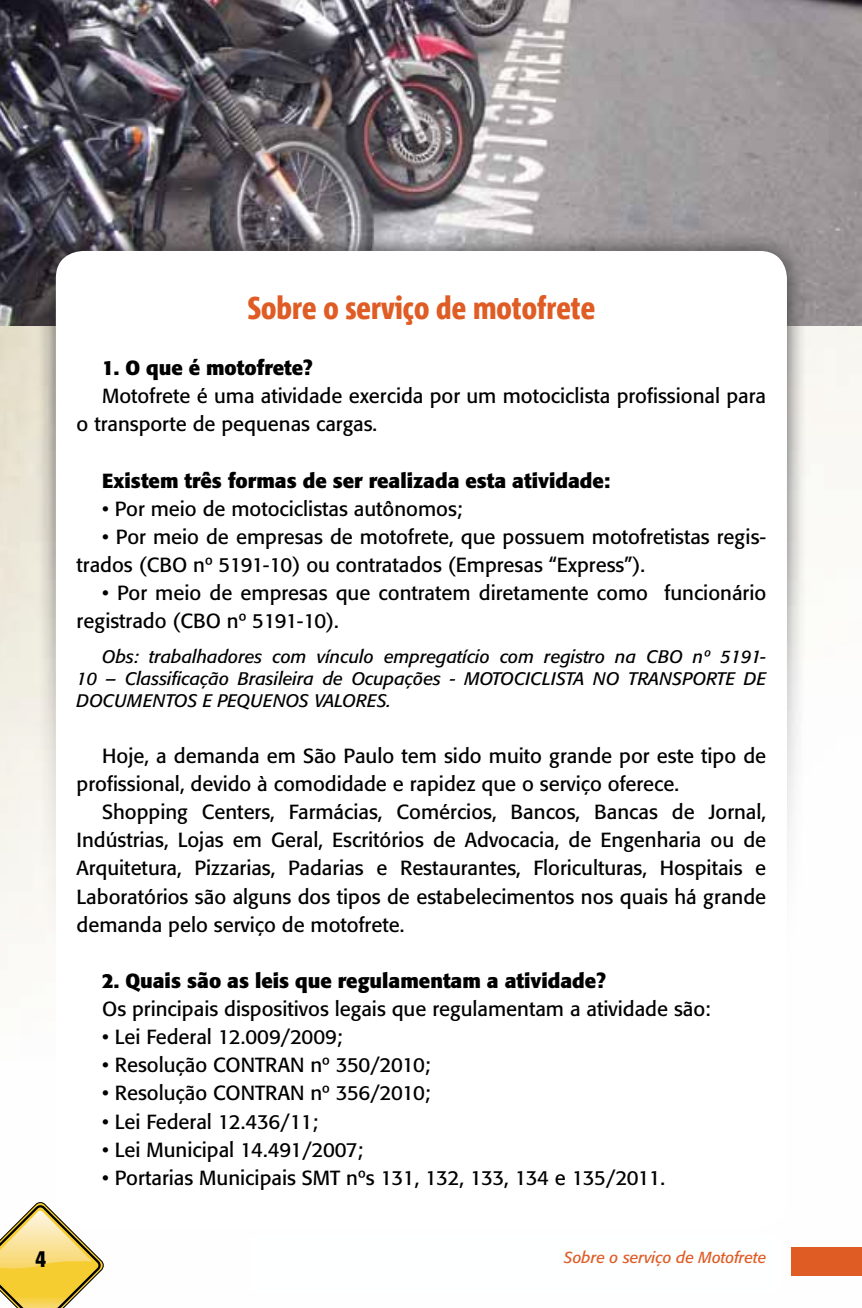
<style>
.page{position:relative;width:862px;height:1308px;background:#fff}
.page>*{position:absolute;margin:0;border:0;box-sizing:border-box;transform-origin:0 0}
.t1{font:800 31.5px "Corpid Cd LF";color:#df5c25}
.t2{font:800 22.5px "Corpid Cd LF";color:#000}
.t3{font:20.25px/28.1px "Formata";color:#000}
.t4{font:700 20.25px "Formata";color:#000}
.t5{font:italic 18px/21.6px "Formata";color:#000;text-align:justify}
.t6{font:italic 15.75px "Formata";color:#df5c25}
</style>
<div class="page">
<img style="left:0;top:325px;width:861px;height:606px">
<svg style="left:0;top:1203px;width:104px;height:104px"></svg>
<div style="left:791px;top:1247px;width:70px;height:29px;background:#df5c25"></div>
<img style="left:0;top:0;width:861px;height:325px">
<img style="left:36px;top:230px;width:770px;height:1016px">
<div style="left:56px;top:251px;width:730px;height:976px;background:#fff;border-radius:27px"></div>
<h1 class="t1" style="left:247px;top:290px;width:349px">Sobre o serviço de motofrete</h1>
<p class="t4" style="left:102px;top:355px;width:212px">1. O que é motofrete?</p>
<p class="t3" style="left:77px;top:382px;width:690px;text-indent:26px">Motofrete é uma atividade exercida por um motociclista profissional para o transporte de pequenas cargas.</p>
<p class="t4" style="left:102px;top:468px;width:509px">Existem três formas de ser realizada esta atividade:</p>
<p class="t3" style="left:102px;top:494px;width:361px">• Por meio de motociclistas autônomos;</p>
<p class="t3" style="left:77px;top:522px;width:690px;text-indent:26px">• Por meio de empresas de motofrete, que possuem motofretistas regis&shy;trados (CBO nº 5191-10) ou contratados (Empresas “Express”).</p>
<p class="t3" style="left:77px;top:579px;width:690px;text-indent:26px">• Por meio de empresas que contratem diretamente como funcionário registrado (CBO nº 5191-10).</p>
<p class="t5" style="left:77px;top:646px;width:690px;text-indent:26px">Obs: trabalhadores com vínculo empregatício com registro na CBO nº 5191- 10 – Classificação Brasileira de Ocupações - MOTOCICLISTA NO TRANSPORTE DE DOCUMENTOS E PEQUENOS VALORES.</p>
<p class="t3" style="left:77px;top:741px;width:690px;text-indent:26px">Hoje, a demanda em São Paulo tem sido muito grande por este tipo de profissional, devido à comodidade e rapidez que o serviço oferece.</p>
<p class="t3" style="left:77px;top:798px;width:690px;text-align:justify;text-indent:26px">Shopping Centers, Farmácias, Comércios, Bancos, Bancas de Jornal, Indústrias, Lojas em Geral, Escritórios de Advocacia, de Engenharia ou de Arquitetura, Pizzarias, Padarias e Restaurantes, Floriculturas, Hospitais e Laboratórios são alguns dos tipos de estabelecimentos nos quais há grande demanda pelo serviço de motofrete.</p>
<p class="t4" style="left:102px;top:968px;width:504px">2. Quais são as leis que regulamentam a atividade?</p>
<p class="t3" style="left:102px;top:994px;width:609px">Os principais dispositivos legais que regulamentam a atividade são:</p>
<p class="t3" style="left:102px;top:1023px;width:242px">• Lei Federal 12.009/2009;</p>
<p class="t3" style="left:102px;top:1051px;width:329px">• Resolução CONTRAN nº 350/2010;</p>
<p class="t3" style="left:102px;top:1079px;width:329px">• Resolução CONTRAN nº 356/2010;</p>
<p class="t3" style="left:102px;top:1107px;width:217px">• Lei Federal 12.436/11;</p>
<p class="t3" style="left:102px;top:1135px;width:262px">• Lei Municipal 14.491/2007;</p>
<p class="t3" style="left:102px;top:1163px;width:564px">• Portarias Municipais SMT nºs 131, 132, 133, 134 e 135/2011.</p>
<p class="t2" style="left:35px;top:1247px;width:12px">4</p>
<p class="t6" style="left:563px;top:1248px;width:204px">Sobre o serviço de Motofrete</p>
</div>
